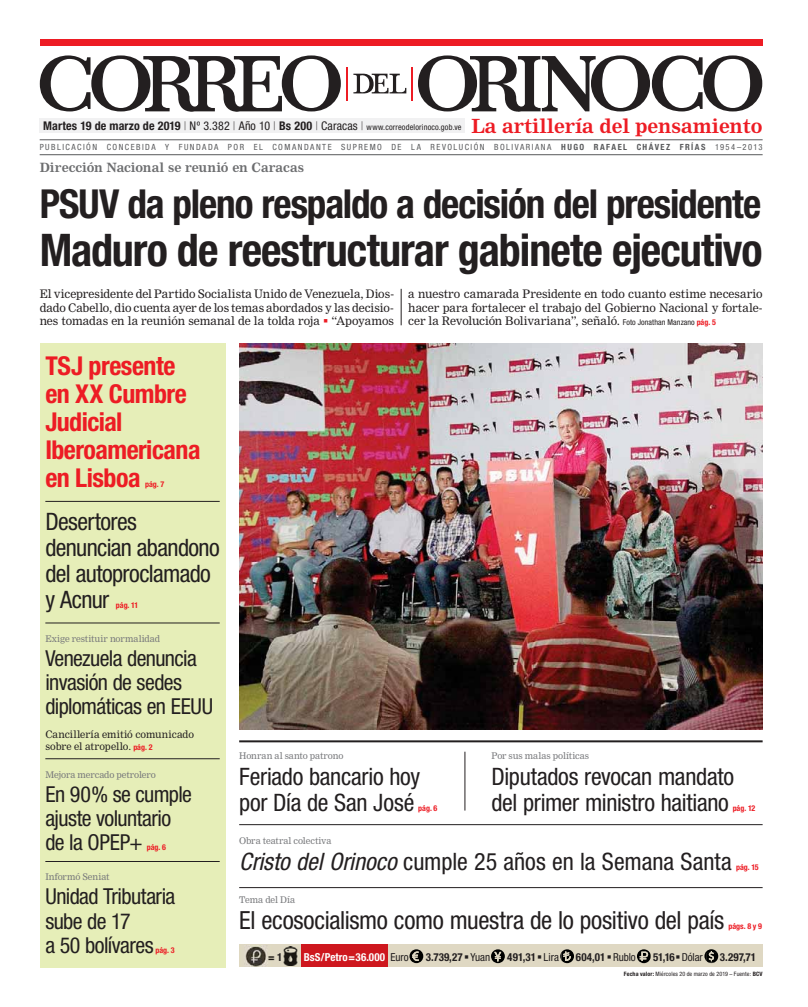
<style>
.page{position:relative;width:808px;height:1007px;background:#fff}
.page>*{position:absolute;margin:0;border:0;box-sizing:border-box;transform-origin:0 0}
.t1{font:700 condensed 45px "Helvetica Neue";letter-spacing:-.02em;color:#231f20}
.t2{font:700 condensed 40px "Helvetica Neue";letter-spacing:-.03em;color:#231f20}
.t3{font:700 condensed 26px/28px "Helvetica Neue";letter-spacing:-.02em;color:#ed1c24}
.t4{font:condensed 25px "Helvetica Neue";letter-spacing:-.015em;color:#231f20}
.t5{font:condensed 24px/26px "Helvetica Neue";letter-spacing:-.015em;color:#231f20}
.t6{font:condensed 22px/24px "Helvetica Neue";letter-spacing:-.03em;color:#231f20}
.t7{font:700 19.1px "Nimrod MT Std";letter-spacing:-.005em;color:#ed1c24}
.t8{font:700 12.5px "Nimrod MT Std";color:#6d6e70}
.t9{font:11.5px/13.8px "Nimrod MT Std";letter-spacing:-.005em;color:#231f20;text-align:justify}
.t10{font:700 condensed 11px "Helvetica Neue";letter-spacing:.01em;color:#231f20}
.t11{font:700 condensed 11px "Helvetica Neue";letter-spacing:.005em;color:#fff}
.t12{font:10px/12.2px "Nimrod MT Std";color:#231f20}
.t13{font:9px "Nimrod MT Std";letter-spacing:-.005em;color:#77787b}
.t14{font:condensed 8.5px "Helvetica Neue";letter-spacing:.17em;color:#58595b}
.t15{font:condensed 8.2px "Helvetica Neue";letter-spacing:.02em;color:#231f20}
.t16{font:700 condensed 8px "Helvetica Neue";letter-spacing:-.005em;color:#ed1c24}
.t17{font:condensed 6px "Helvetica Neue";letter-spacing:.02em;color:#231f20}
.s1{font-weight:700;font-size:12px}
.s2{font-weight:100;font-size:12px}
.s3{font-size:12px}
.s4{font-weight:700}
.s5{font-family:"Helvetica Neue";font-stretch:condensed;font-size:8px}
.s6{font-family:"Helvetica Neue";font-weight:700;font-stretch:condensed;font-size:8px;color:#ed1c24}
.s7{font-style:italic}
.s8{font-weight:400;color:#231f20}
.s9{font-weight:400}
</style>
<div class="page">
<div style="left:40px;top:119px;width:425px;height:14px;background:#f1f1f2"></div>
<div style="left:40px;top:40px;width:722px;height:6px;background:#ed1c24"></div>
<svg style="left:418px;top:55px;width:344px;height:57px"></svg>
<svg style="left:40px;top:55px;width:301px;height:57px"></svg>
<svg style="left:353px;top:73px;width:53px;height:21px"></svg>
<hr style="left:347px;top:67px;width:1px;height:34px;background:#ed1c24">
<hr style="left:411px;top:67px;width:2px;height:34px;background:#ed1c24">
<hr style="left:40px;top:154px;width:723px;height:1px;background:#58595b">
<hr style="left:40px;top:139px;width:723px;height:1px;background:#58595b">
<hr style="left:401px;top:289px;width:1px;height:36px;background:#231f20">
<div style="left:40px;top:343px;width:185px;height:624px;background:#e6eeb8"></div>
<hr style="left:45px;top:501px;width:175px;height:1px;background:#231f20">
<hr style="left:45px;top:622px;width:175px;height:1px;background:#231f20">
<hr style="left:45px;top:758px;width:175px;height:1px;background:#231f20">
<hr style="left:45px;top:861px;width:175px;height:1px;background:#231f20">
<img style="left:239px;top:343px;width:524px;height:386px">
<hr style="left:239px;top:740px;width:524px;height:2px;background:#231f20">
<hr style="left:239px;top:887px;width:524px;height:1px;background:#231f20">
<hr style="left:239px;top:824px;width:524px;height:1px;background:#231f20">
<hr style="left:464px;top:751px;width:1px;height:59px;background:#231f20">
<div style="left:239px;top:944px;width:524px;height:23px;background:#dfd8c3"></div>
<div style="left:302px;top:944px;width:86px;height:23px;background:#ce171e"></div>
<img style="left:245px;top:945px;width:22px;height:21px">
<svg style="left:409px;top:949px;width:14px;height:13px"></svg>
<svg style="left:491px;top:949px;width:14px;height:13px"></svg>
<svg style="left:560px;top:949px;width:14px;height:13px"></svg>
<svg style="left:637px;top:949px;width:14px;height:13px"></svg>
<img style="left:283px;top:946px;width:15px;height:18px">
<svg style="left:704px;top:949px;width:14px;height:13px"></svg>
<p class="t15" style="left:43px;top:124px;width:420px"><span class="s1">Martes 19 de marzo de 2019</span> <span class="s2">|</span> <span class="s3">Nº 3.382</span> <span class="s2">|</span> <span class="s3">Año 10</span> <span class="s2">|</span> <span class="s1">Bs 200</span> <span class="s2">|</span> <span class="s3">Caracas</span> <span class="s2">|</span> www.correodelorinoco.gob.ve</p>
<h3 class="t7" style="left:471px;top:117px;width:293px">La artillería del pensamiento</h3>
<p class="t14" style="left:40px;top:144px;width:724px">PUBLICACIÓN CONCEBIDA Y FUNDADA POR EL COMANDANTE SUPREMO DE LA REVOLUCIÓN BOLIVARIANA <span class="s4">HUGO RAFAEL CHÁVEZ FRÍAS</span> 1954–2013</p>
<p class="t8" style="left:40px;top:162px;width:266px">Dirección Nacional se reunió en Caracas</p>
<h2 class="t2" style="left:40px;top:190px;width:723px">PSUV da pleno respaldo a decisión del presidente</h2>
<h1 class="t1" style="left:40px;top:234px;width:724px">Maduro de reestructurar gabinete ejecutivo</h1>
<p class="t9" style="left:40px;top:287px;width:356px">El vicepresidente del Partido Socialista Unido de Venezuela, Dios&shy;dado Cabello, dio cuenta ayer de los temas abordados y las decisio&shy;nes tomadas en la reunión semanal de la tolda roja “Apoyamos</p>
<p class="t9" style="left:408px;top:287px;width:356px">a nuestro camarada Presidente en todo cuanto estime necesario hacer para fortalecer el trabajo del Gobierno Nacional y fortale&shy;cer la Revolución Bolivariana”, señaló. <span class="s5">Foto Jonathan Manzano</span> <span class="s6">pág. 5</span></p>
<h3 class="t3" style="left:45px;top:354px;width:157px">TSJ presente en XX Cumbre<br>Judicial<br>Iberoamericana en Lisboa</h3>
<p class="t16" style="left:145px;top:481px;width:21px">pág. 7</p>
<h3 class="t5" style="left:45px;top:511px;width:176px">Desertores denuncian abandono del autoproclamado y Acnur</h3>
<p class="t16" style="left:116px;top:602px;width:24px">pág. 11</p>
<p class="t13" style="left:45px;top:634px;width:116px">Exige restituir normalidad</p>
<h3 class="t6" style="left:45px;top:648px;width:169px">Venezuela denuncia invasión de sedes diplomáticas en EEUU</h3>
<p class="t12" style="left:45px;top:728px;width:150px">Cancillería emitió comunicado sobre el atropello. <span class="s6">pág. 2</span></p>
<p class="t13" style="left:45px;top:770px;width:112px">Mejora mercado petrolero</p>
<h3 class="t6" style="left:45px;top:784px;width:148px">En 90% se cumple ajuste voluntario de la OPEP+</h3>
<p class="t16" style="left:147px;top:843px;width:21px">pág. 6</p>
<p class="t13" style="left:45px;top:872px;width:66px">Informó Seniat</p>
<h3 class="t6" style="left:45px;top:887px;width:131px">Unidad Tributaria sube de 17<br>a 50 bolívares</h3>
<p class="t16" style="left:155px;top:946px;width:21px">pág. 3</p>
<p class="t13" style="left:239px;top:751px;width:106px">Honran al santo patrono</p>
<h3 class="t5" style="left:239px;top:766px;width:182px">Feriado bancario hoy por Día de San José</h3>
<p class="t16" style="left:418px;top:804px;width:21px">pág. 6</p>
<p class="t13" style="left:491px;top:751px;width:99px">Por sus malas políticas</p>
<h3 class="t5" style="left:491px;top:766px;width:244px">Diputados revocan mandato del primer ministro haitiano</h3>
<p class="t16" style="left:733px;top:804px;width:24px">pág. 12</p>
<p class="t13" style="left:239px;top:836px;width:94px">Obra teatral colectiva</p>
<h3 class="t5" style="left:239px;top:851px;width:494px"><span class="s7">Cristo del Orinoco</span> cumple 25 años en la Semana Santa</h3>
<p class="t16" style="left:736px;top:864px;width:24px">pág. 15</p>
<p class="t13" style="left:239px;top:895px;width:57px">Tema del Día</p>
<h3 class="t4" style="left:239px;top:911px;width:487px">El ecosocialismo como muestra de lo positivo del país</h3>
<p class="t16" style="left:728px;top:923px;width:35px">págs. 8 y 9</p>
<p class="t10" style="left:268px;top:952px;width:16px">= 1</p>
<p class="t11" style="left:304px;top:952px;width:106px">BsS/Petro=36.000 <span class="s8">Euro</span></p>
<p class="t10" style="left:426px;top:952px;width:66px">3.739,27 <span class="s9">Yuan</span></p>
<p class="t10" style="left:507px;top:952px;width:53px">491,31 <span class="s9">Lira</span></p>
<p class="t10" style="left:576px;top:952px;width:61px">604,01 <span class="s9">Rublo</span></p>
<p class="t10" style="left:653px;top:952px;width:51px">51,16 <span class="s9">Dólar</span></p>
<p class="t10" style="left:720px;top:952px;width:38px">3.297,71</p>
<p class="t17" style="left:624px;top:971px;width:140px"><span class="s4">Fecha valor:</span> Miércoles 20 de marzo de 2019 – Fuente: <span class="s4">BCV</span></p>
</div>
